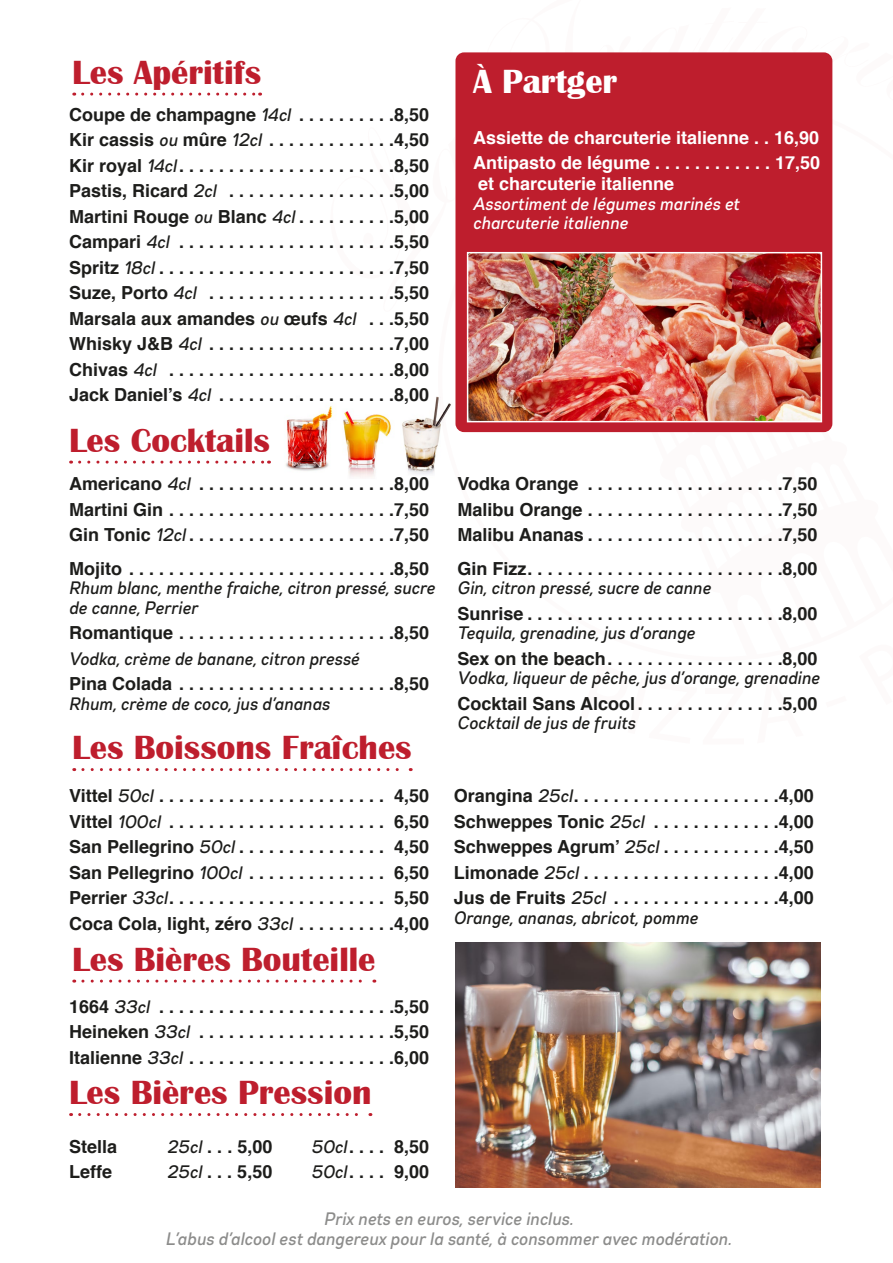
<style>
.page{position:relative;width:893px;height:1263px;background:#fff}
.page>*{position:absolute;margin:0;border:0;box-sizing:border-box;transform-origin:0 0}
.Style_de_paragraphe{font:700 34.5px "Britannic";color:#be1e2d}
.Style_de_paragraphe-2{font:700 34.5px "Britannic";color:#fff}
.Style_de_paragraphe-3{font:700 18px/19.5px "Helvetica";color:#1d1d1b}
.Style_de_paragraphe-4{font:18px/19.5px "Gabriel Sans Cond Medium Italic";letter-spacing:.01em;color:#1d1d1b}
.Style_de_paragraphe-5{font:18px "Gabriel Sans Cond Medium Italic";letter-spacing:.01em;color:#8c8c8b}
.Style_de_paragraphe-6{font:700 18px/21px "Helvetica";color:#fff}
.Style_de_paragraphe-7{font:18px/19.5px "Gabriel Sans Cond Medium Italic";letter-spacing:.01em;color:#fff}
.s1{font-family:"Gabriel Sans Cond Medium Italic";font-weight:400}
.s2{font-family:"Helvetica";font-weight:700}
</style>
<div class="page">
<img style="left:262px;top:406px;width:142px;height:71px">
<svg style="left:404px;top:56px;width:429px;height:418px"></svg>
<div style="left:455px;top:52px;width:377px;height:380px;background:#be1e2d;border-radius:9px"></div>
<svg style="left:83px;top:93px;width:178px;height:3px"></svg>
<svg style="left:80px;top:461px;width:189px;height:3px"></svg>
<svg style="left:83px;top:768px;width:328px;height:3px"></svg>
<svg style="left:83px;top:979px;width:292px;height:3px"></svg>
<svg style="left:80px;top:1113px;width:291px;height:3px"></svg>
<img style="left:455px;top:943px;width:365px;height:245px">
<img style="left:470px;top:255px;width:349px;height:164px">
<div style="left:467px;top:252px;width:355px;height:170px;border:2px solid #fff"></div>
<img style="left:404px;top:52px;width:280px;height:265px">
<p class="Style_de_paragraphe" style="left:72px;top:53px;width:190px">Les Apéritifs</p>
<p class="Style_de_paragraphe-3" style="left:69px;top:105px;width:361px">Coupe de champagne <span class="s1">14cl</span> . . . . . . . . . 8,50</p>
<p class="Style_de_paragraphe-3" style="left:69px;top:130px;width:361px">Kir cassis <span class="s1">ou</span> mûre <span class="s1">12cl</span> . . . . . . . . . . . . 4,50</p>
<p class="Style_de_paragraphe-3" style="left:69px;top:156px;width:361px">Kir royal <span class="s1">14cl</span> . . . . . . . . . . . . . . . . . . . . . 8,50</p>
<p class="Style_de_paragraphe-3" style="left:69px;top:181px;width:361px">Pastis, Ricard <span class="s1">2cl</span> . . . . . . . . . . . . . . . . 5,00</p>
<p class="Style_de_paragraphe-3" style="left:69px;top:207px;width:361px">Martini Rouge <span class="s1">ou</span> Blanc <span class="s1">4cl</span> . . . . . . . . . 5,00</p>
<p class="Style_de_paragraphe-3" style="left:69px;top:232px;width:361px">Campari <span class="s1">4cl</span> . . . . . . . . . . . . . . . . . . . . . 5,50</p>
<p class="Style_de_paragraphe-3" style="left:69px;top:258px;width:361px">Spritz <span class="s1">18cl</span> . . . . . . . . . . . . . . . . . . . . . . . 7,50</p>
<p class="Style_de_paragraphe-3" style="left:69px;top:283px;width:361px">Suze, Porto <span class="s1">4cl</span> . . . . . . . . . . . . . . . . . . 5,50</p>
<p class="Style_de_paragraphe-3" style="left:69px;top:309px;width:361px">Marsala aux amandes <span class="s1">ou</span> œufs <span class="s1">4cl</span> . . 5,50</p>
<p class="Style_de_paragraphe-3" style="left:69px;top:334px;width:361px">Whisky J&amp;B <span class="s1">4cl</span> . . . . . . . . . . . . . . . . . . 7,00</p>
<p class="Style_de_paragraphe-3" style="left:69px;top:360px;width:361px">Chivas <span class="s1">4cl</span> . . . . . . . . . . . . . . . . . . . . . . 8,00</p>
<p class="Style_de_paragraphe-3" style="left:69px;top:385px;width:361px">Jack Daniel’s <span class="s1">4cl</span> . . . . . . . . . . . . . . . . . 8,00</p>
<p class="Style_de_paragraphe" style="left:69px;top:421px;width:202px">Les Cocktails</p>
<p class="Style_de_paragraphe-3" style="left:69px;top:475px;width:361px">Americano <span class="s1">4cl</span> . . . . . . . . . . . . . . . . . . . 8,00</p>
<p class="Style_de_paragraphe-3" style="left:69px;top:500px;width:361px">Martini Gin . . . . . . . . . . . . . . . . . . . . . . 7,50</p>
<p class="Style_de_paragraphe-3" style="left:69px;top:526px;width:361px">Gin Tonic <span class="s1">12cl</span> . . . . . . . . . . . . . . . . . . . . 7,50</p>
<p class="Style_de_paragraphe-4" style="left:69px;top:559px;width:367px"><span class="s2">Mojito . . . . . . . . . . . . . . . . . . . . . . . . . . 8,50<br></span>Rhum blanc, menthe fraiche, citron pressé, sucre de canne, Perrier</p>
<p class="Style_de_paragraphe-3" style="left:69px;top:620px;width:361px;line-height:25.5px">Romantique . . . . . . . . . . . . . . . . . . . . . 8,50<br><span class="s1">Vodka, crème de banane, citron pressé</span></p>
<p class="Style_de_paragraphe-3" style="left:69px;top:674px;width:361px">Pina Colada . . . . . . . . . . . . . . . . . . . . . 8,50<br><span class="s1">Rhum, crème de coco, jus d’ananas</span></p>
<p class="Style_de_paragraphe" style="left:72px;top:728px;width:341px">Les Boissons Fraîches</p>
<p class="Style_de_paragraphe-3" style="left:69px;top:786px;width:361px">Vittel <span class="s1">50cl</span> . . . . . . . . . . . . . . . . . . . . . . . 4,50</p>
<p class="Style_de_paragraphe-3" style="left:69px;top:812px;width:361px">Vittel <span class="s1">100cl</span> . . . . . . . . . . . . . . . . . . . . . . 6,50</p>
<p class="Style_de_paragraphe-3" style="left:69px;top:837px;width:362px">San Pellegrino <span class="s1">50cl</span> . . . . . . . . . . . . . . 4,50</p>
<p class="Style_de_paragraphe-3" style="left:69px;top:863px;width:361px">San Pellegrino <span class="s1">100cl</span> . . . . . . . . . . . . . . 6,50</p>
<p class="Style_de_paragraphe-3" style="left:69px;top:888px;width:361px">Perrier <span class="s1">33cl</span> . . . . . . . . . . . . . . . . . . . . . . 5,50</p>
<p class="Style_de_paragraphe-3" style="left:69px;top:914px;width:361px">Coca Cola, light, zéro <span class="s1">33cl</span> . . . . . . . . . 4,00</p>
<p class="Style_de_paragraphe" style="left:72px;top:940px;width:305px">Les Bières Bouteille</p>
<p class="Style_de_paragraphe-3" style="left:69px;top:997px;width:361px">1664 <span class="s1">33cl</span> . . . . . . . . . . . . . . . . . . . . . . . 5,50</p>
<p class="Style_de_paragraphe-3" style="left:69px;top:1022px;width:361px">Heineken <span class="s1">33cl</span> . . . . . . . . . . . . . . . . . . . 5,50</p>
<p class="Style_de_paragraphe-3" style="left:69px;top:1048px;width:361px">Italienne <span class="s1">33cl</span> . . . . . . . . . . . . . . . . . . . . 6,00</p>
<p class="Style_de_paragraphe" style="left:69px;top:1073px;width:304px">Les Bières Pression</p>
<p class="Style_de_paragraphe-3" style="left:69px;top:1137px;width:50px">Stella</p>
<p class="Style_de_paragraphe-3" style="left:167px;top:1137px;width:107px"><span class="s1">25cl</span> . . . 5,00</p>
<p class="Style_de_paragraphe-3" style="left:311px;top:1137px;width:119px"><span class="s1">50cl</span> . . . . 8,50</p>
<p class="Style_de_paragraphe-3" style="left:69px;top:1162px;width:45px">Leffe</p>
<p class="Style_de_paragraphe-3" style="left:167px;top:1162px;width:107px"><span class="s1">25cl</span> . . . 5,50</p>
<p class="Style_de_paragraphe-3" style="left:311px;top:1162px;width:119px"><span class="s1">50cl</span> . . . . 9,00</p>
<p class="Style_de_paragraphe-2" style="left:473px;top:62px;width:146px">À Partger</p>
<p class="Style_de_paragraphe-6" style="left:473px;top:127px;width:348px">Assiette de charcuterie italienne . . 16,90</p>
<p class="Style_de_paragraphe-6" style="left:473px;top:153px;width:349px">Antipasto de légume . . . . . . . . . . . . 17,50 et charcuterie italienne</p>
<p class="Style_de_paragraphe-7" style="left:473px;top:194px;width:268px">Assortiment de légumes marinés et charcuterie italienne</p>
<p class="Style_de_paragraphe-3" style="left:458px;top:475px;width:361px">Vodka Orange . . . . . . . . . . . . . . . . . . . 7,50</p>
<p class="Style_de_paragraphe-3" style="left:458px;top:500px;width:361px">Malibu Orange . . . . . . . . . . . . . . . . . . . 7,50</p>
<p class="Style_de_paragraphe-3" style="left:458px;top:526px;width:361px">Malibu Ananas . . . . . . . . . . . . . . . . . . . 7,50</p>
<p class="Style_de_paragraphe-3" style="left:458px;top:559px;width:361px">Gin Fizz . . . . . . . . . . . . . . . . . . . . . . . . . 8,00<br><span class="s1">Gin, citron pressé, sucre de canne</span></p>
<p class="Style_de_paragraphe-3" style="left:458px;top:604px;width:361px">Sunrise . . . . . . . . . . . . . . . . . . . . . . . . . 8,00<br><span class="s1">Tequila, grenadine, jus d’orange</span></p>
<p class="Style_de_paragraphe-4" style="left:458px;top:649px;width:364px"><span class="s2">Sex on the beach . . . . . . . . . . . . . . . . . 8,00<br></span>Vodka, liqueur de pêche, jus d’orange, grenadine</p>
<p class="Style_de_paragraphe-3" style="left:458px;top:694px;width:361px">Cocktail Sans Alcool . . . . . . . . . . . . . . 5,00</p>
<p class="Style_de_paragraphe-4" style="left:458px;top:713px;width:180px">Cocktail de jus de fruits</p>
<p class="Style_de_paragraphe-3" style="left:454px;top:786px;width:361px">Orangina <span class="s1">25cl</span> . . . . . . . . . . . . . . . . . . . . 4,00</p>
<p class="Style_de_paragraphe-3" style="left:454px;top:812px;width:361px">Schweppes Tonic <span class="s1">25cl</span> . . . . . . . . . . . . 4,00</p>
<p class="Style_de_paragraphe-3" style="left:454px;top:837px;width:361px">Schweppes Agrum’ <span class="s1">25cl</span> . . . . . . . . . . . 4,50</p>
<p class="Style_de_paragraphe-3" style="left:454px;top:863px;width:361px">Limonade <span class="s1">25cl</span> . . . . . . . . . . . . . . . . . . . 4,00</p>
<p class="Style_de_paragraphe-3" style="left:454px;top:888px;width:361px">Jus de Fruits <span class="s1">25cl</span> . . . . . . . . . . . . . . . . 4,00</p>
<p class="Style_de_paragraphe-4" style="left:454px;top:908px;width:246px">Orange, ananas, abricot, pomme</p>
<p class="Style_de_paragraphe-5" style="left:324px;top:1208px;width:251px">Prix nets en euros, service inclus.</p>
<p class="Style_de_paragraphe-5" style="left:166px;top:1228px;width:567px">L’abus d’alcool est dangereux pour la santé, à consommer avec modération.</p>
</div>
